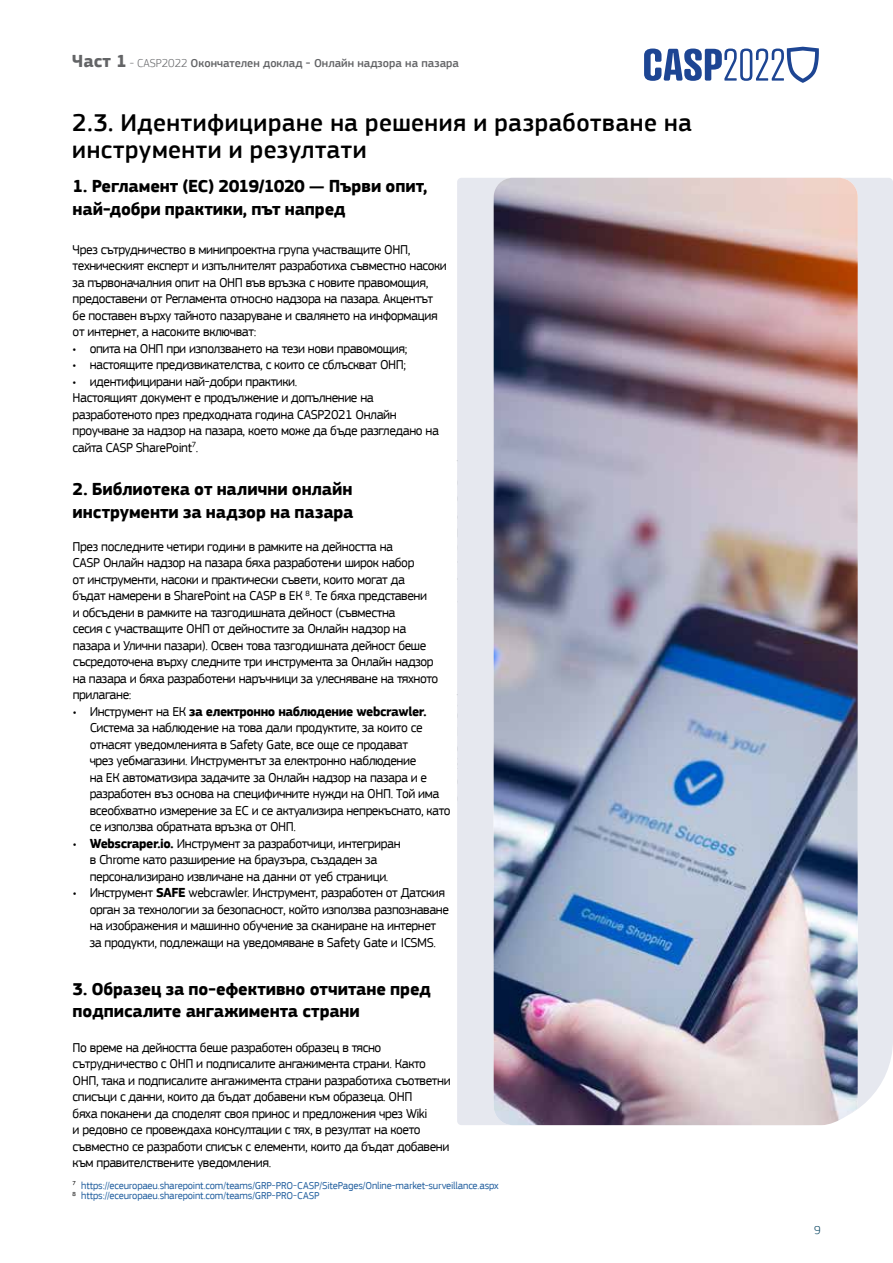
<style>
.page{position:relative;width:893px;height:1263px;background:#fff}
.page>*{position:absolute;margin:0;border:0;box-sizing:border-box;transform-origin:0 0}
.t1{font:500 25.5px/27px "EC Square Sans Pro";letter-spacing:.02em;color:#000}
.t2{font:700 18px/22.5px "EC Square Sans Pro";letter-spacing:-.005em;color:#000}
.t3{font:13.5px/16.5px "EC Square Sans Pro";letter-spacing:-.03em;color:#000}
.t4{font:500 12px "EC Square Sans Pro";color:#636466}
.t5{font:300 12px "EC Square Sans Pro";color:#02405d}
.t6{font:10.5px/10.5px "EC Square Sans Pro";letter-spacing:-.015em;color:#215e9e}
.s1{font-weight:700;font-size:18px}
.s2{font-weight:300}
.s3{font-weight:700}
</style>
<div class="page">
<div style="left:457px;top:178px;width:436px;height:947px;background:#e6e8ef"></div>
<img style="left:494px;top:178px;width:364px;height:947px">
<svg style="left:644px;top:47px;width:175px;height:36px"></svg>
<p class="t4" style="left:72px;top:56px;width:388px"><span class="s1">Част 1</span> <span class="s2">- CASP2022</span> Окончателен доклад - Онлайн надзора на пазара</p>
<h1 class="t1" style="left:72px;top:109px;width:621px">2.3. Идентифициране на решения и разработване на инструменти и резултати</h1>
<h2 class="t2" style="left:73px;top:176px;width:356px">1. Регламент (ЕС) 2019/1020 — Първи опит, най-добри практики, път напред</h2>
<p class="t3" style="left:73px;top:241px;width:376px">Чрез сътрудничество в минипроектна група участващите ОНП, техническият експерт и изпълнителят разработиха съвместно насоки за първоначалния опит на ОНП във връзка с новите правомощия, предоставени от Регламента относно надзора на пазара. Акцентът бе поставен върху тайното пазаруване и свалянето на информация от интернет, а насоките включват:</p>
<p class="t3" style="left:73px;top:340px;width:336px">• опита на ОНП при използването на тези нови правомощия;</p>
<p class="t3" style="left:73px;top:357px;width:335px">• настоящите предизвикателства, с които се сблъскват ОНП;</p>
<p class="t3" style="left:73px;top:373px;width:368px">• идентифицирани най-добри практики.<br>Настоящият документ е продължение и допълнение на разработеното през предходната година CASP2021 Онлайн проучване за надзор на пазара, което може да бъде разгледано на сайта CASP SharePoint<sup>7</sup>.</p>
<h2 class="t2" style="left:73px;top:478px;width:282px">2. Библиотека от налични онлайн инструменти за надзор на пазара</h2>
<p class="t3" style="left:73px;top:538px;width:367px">През последните четири години в рамките на дейността на<br>CASP Онлайн надзор на пазара бяха разработени широк набор<br>от инструменти, насоки и практически съвети, които могат да бъдат намерени в SharePoint на CASP в ЕК <sup>8</sup>. Те бяха представени<br>и обсъдени в рамките на тазгодишната дейност (съвместна<br>сесия с участващите ОНП от дейностите за Онлайн надзор на пазара и Улични пазари). Освен това тазгодишната дейност беше съсредоточена върху следните три инструмента за Онлайн надзор на пазара и бяха разработени наръчници за улесняване на тяхното прилагане:</p>
<p class="t3" style="left:90px;top:703px;width:363px;text-indent:-17px">• Инструмент на ЕК <span class="s3">за електронно наблюдение webcrawler.<br></span>Система за наблюдение на това дали продуктите, за които се отнасят уведомленията в Safety Gate, все още се продават<br>чрез уебмагазини. Инструментът за електронно наблюдение<br>на ЕК автоматизира задачите за Онлайн надзор на пазара и е разработен въз основа на специфичните нужди на ОНП. Той има всеобхватно измерение за ЕС и се актуализира непрекъснато, като се използва обратната връзка от ОНП.</p>
<p class="t3" style="left:73px;top:835px;width:329px;text-align:center">• <span class="s3">Webscraper.io.</span> Инструмент за разработчици, интегриран в Chrome като разширение на браузъра, създаден за персонализирано извличане на данни от уеб страници.</p>
<p class="t3" style="left:90px;top:884px;width:361px;text-indent:-17px">• Инструмент <span class="s3">SAFE</span> webcrawler. Инструмент, разработен от Датския орган за технологии за безопасност, който използва разпознаване на изображения и машинно обучение за сканиране на интернет за продукти, подлежащи на уведомяване в Safety Gate и ICSMS.</p>
<h2 class="t2" style="left:73px;top:978px;width:360px">3. Образец за по-ефективно отчитане пред подписалите ангажимента страни</h2>
<p class="t3" style="left:73px;top:1039px;width:380px">По време на дейността беше разработен образец в тясно сътрудничество с ОНП и подписалите ангажимента страни. Както ОНП, така и подписалите ангажимента страни разработиха съответни списъци с данни, които да бъдат добавени към образеца. ОНП<br>бяха поканени да споделят своя принос и предложения чрез Wiki<br>и редовно се провеждаха консултации с тях, в резултат на което съвместно се разработи списък с елементи, които да бъдат добавени към правителствените уведомления.</p>
<p class="t6" style="left:73px;top:1180px;width:428px"><sup>7</sup> https://eceuropaeu.sharepoint.com/teams/GRP-PRO-CASP/SitePages/Online-market-surveillance.aspx<br><sup>8</sup> https://eceuropaeu.sharepoint.com/teams/GRP-PRO-CASP</p>
<p class="t5" style="left:814px;top:1223px;width:8px">9</p>
</div>
